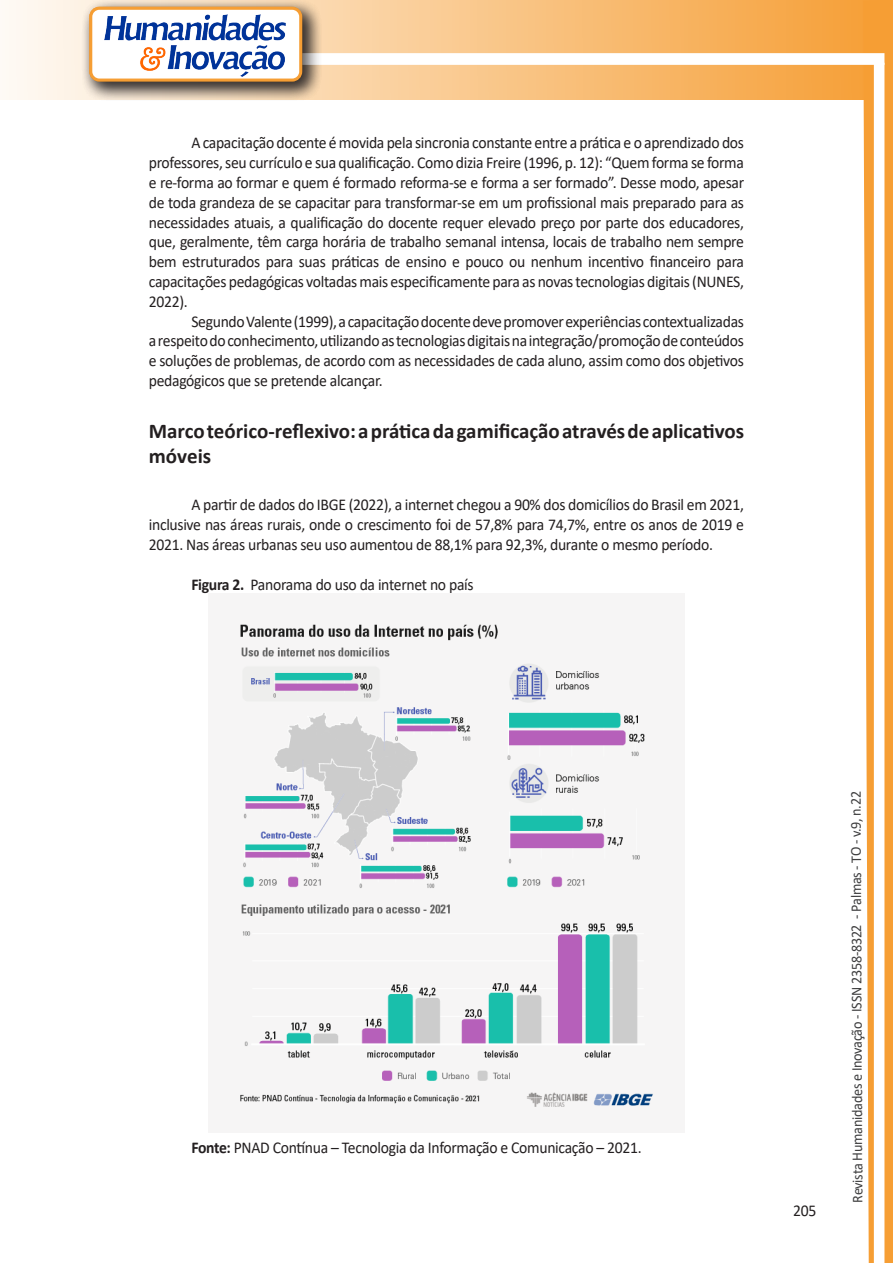
<style>
.page{position:relative;width:893px;height:1263px;background:#fff}
.page>*{position:absolute;margin:0;border:0;box-sizing:border-box;transform-origin:0 0}
.Titulo_2{font:700 21px/25.2px "Calibri";color:#231f20}
.texto{font:16.5px/19.8px "Calibri";letter-spacing:-.02em;color:#231f20;text-align:justify;scale:.95 1}
.t1{font:15px "Calibri";letter-spacing:-.025em;color:#3e3e3f;scale:.95 1}
.s1{font-weight:700}
</style>
<div class="page">
<svg style="left:5px;top:0;width:858px;height:100px;background:#f9c484"></svg>
<div style="left:302px;top:53px;width:582px;height:12px;background:#fff;border:2px solid #fff"></div>
<svg style="left:863px;top:0;width:30px;height:1263px"></svg>
<div style="left:81px;top:0;width:241px;height:102px;background:#231f20;opacity:.75"></div>
<div style="left:91px;top:8px;width:210px;height:72px;background:#fff;border-radius:9px"></div>
<img style="left:104px;top:14px;width:181px;height:62px">
<div style="left:89px;top:7px;width:213px;height:75px;border:3px solid #f69e34;border-radius:9px"></div>
<img style="left:240px;top:624px;width:414px;height:483px">
<p class="texto" style="left:149px;top:133px;width:628px;text-indent:43px">A capacitação docente é movida pela sincronia constante entre a prática e o aprendizado dos professores, seu currículo e sua qualificação. Como dizia Freire (1996, p. 12): “Quem forma se forma e re-forma ao formar e quem é formado reforma-se e forma a ser formado”. Desse modo, apesar de toda grandeza de se capacitar para transformar-se em um profissional mais preparado para as necessidades atuais, a qualificação do docente requer elevado preço por parte dos educadores, que, geralmente, têm carga horária de trabalho semanal intensa, locais de trabalho nem sempre bem estruturados para suas práticas de ensino e pouco ou nenhum incentivo financeiro para capacitações pedagógicas voltadas mais especificamente para as novas tecnologias digitais (NUNES, 2022).</p>
<p class="texto" style="left:149px;top:311px;width:628px;text-indent:43px">Segundo Valente (1999), a capacitação docente deve promover experiências contextualizadas a respeito do conhecimento, utilizando as tecnologias digitais na integração/promoção de conteúdos e soluções de problemas, de acordo com as necessidades de cada aluno, assim como dos objetivos pedagógicos que se pretende alcançar.</p>
<p class="Titulo_2" style="left:149px;top:418px;width:597px">Marco teórico-reflexivo: a prática da gamificação através de aplicativos móveis</p>
<p class="texto" style="left:149px;top:494px;width:628px;text-indent:43px">A partir de dados do IBGE (2022), a internet chegou a 90% dos domicílios do Brasil em 2021, inclusive nas áreas rurais, onde o crescimento foi de 57,8% para 74,7%, entre os anos de 2019 e 2021. Nas áreas urbanas seu uso aumentou de 88,1% para 92,3%, durante o mesmo período.</p>
<p class="texto" style="left:191px;top:574px;width:299px"><span class="s1">Figura 2.</span> Panorama do uso da internet no país</p>
<p class="texto" style="left:191px;top:1137px;width:476px"><span class="s1">Fonte:</span> PNAD Contínua – Tecnologia da Informação e Comunicação – 2021.</p>
<p class="texto" style="left:793px;top:1200px;width:26px">205</p>
<p class="t1" style="left:846px;top:1203px;width:435px;rotate:-90deg">Revista Humanidades e Inovação - ISSN 2358-8322 - Palmas - TO - v.9, n.22</p>
</div>
